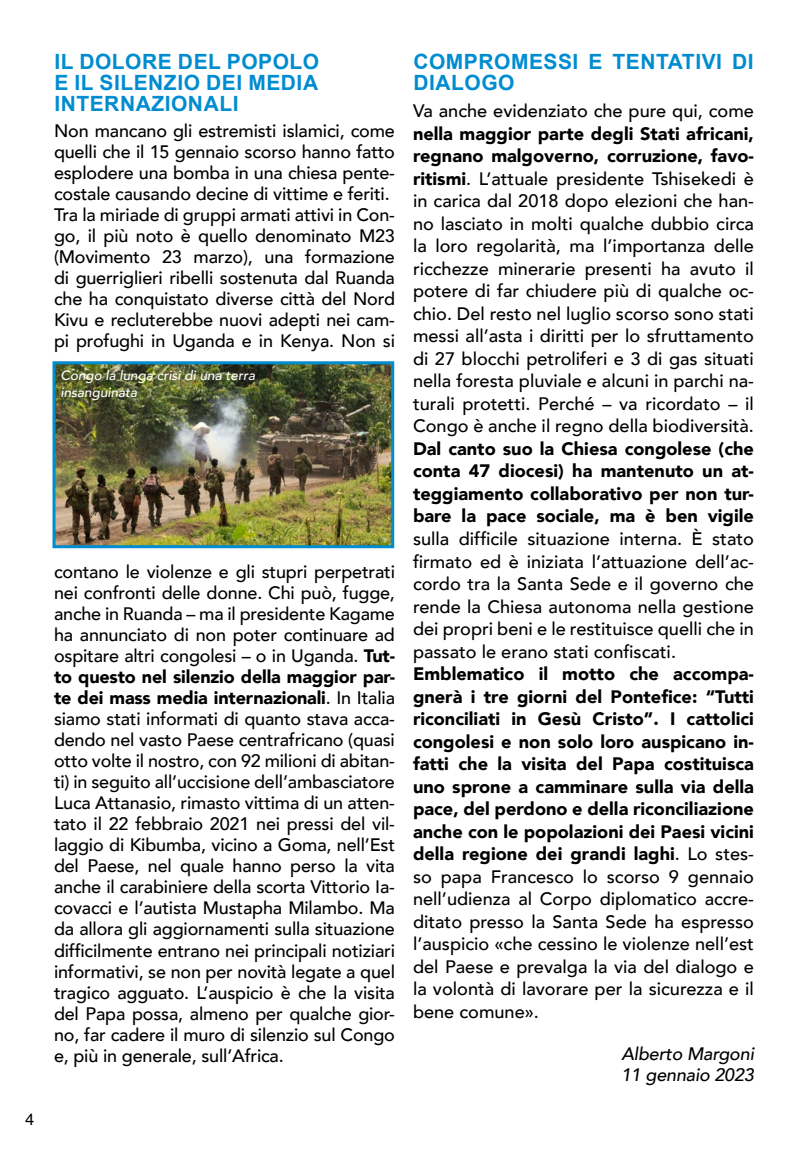
<style>
.page{position:relative;width:808px;height:1149px;background:#fff}
.page>*{position:absolute;margin:0;border:0;box-sizing:border-box;transform-origin:0 0}
.t1{font:700 21px/21px "Arial";letter-spacing:.025em;color:#008cd0;text-align:justify}
.t2{font:500 18px/21px "Avenir";letter-spacing:-.01em;color:#000;text-align:justify}
.t3{font:900 18px/22.5px "Avenir";color:#000;text-align:justify}
.t4{font:italic 500 18px/21px "Avenir";letter-spacing:-.01em;color:#000}
.t5{font:16.5px "Helvetica";color:#000}
.t6{font:italic 500 13.5px/16.2px "Avenir";color:#fff}
.s1{font-weight:900}
.s2{font-weight:500}
</style>
<div class="page">
<img style="left:56px;top:365px;width:334px;height:179px">
<div style="left:52px;top:361px;width:342px;height:187px;border:3px solid #008cd0"></div>
<p class="t5" style="left:25px;top:1105px;width:11px">4</p>
<p class="t1" style="left:54px;top:52px;width:266px">IL DOLORE DEL POPOLO E IL SILENZIO DEI MEDIA INTERNAZIONALI</p>
<p class="t2" style="left:54px;top:119px;width:342px;text-align:left">Non mancano gli estremisti islamici, come quelli che il 15 gennaio scorso hanno fatto esplodere una bomba in una chiesa pente&shy;costale causando decine di vittime e feriti.<br>Tra la miriade di gruppi armati attivi in Con&shy;go, il più noto è quello denominato M23 (Movimento 23 marzo), una formazione di guerriglieri ribelli sostenuta dal Ruanda che ha conquistato diverse città del Nord Kivu e recluterebbe nuovi adepti nei cam&shy;pi profughi in Uganda e in Kenya. Non si</p>
<p class="t6" style="left:61px;top:368px;width:196px">Congo la lunga crisi di una terra insanguinata</p>
<p class="t2" style="left:54px;top:560px;width:342px">contano le violenze e gli stupri perpetrati nei confronti delle donne. Chi può, fugge, anche in Ruanda – ma il presidente Kagame ha annunciato di non poter continuare ad ospitare altri congolesi – o in Uganda. <span class="s1">Tut&shy;to questo nel silenzio della maggior par&shy;te dei mass media internazionali</span>. In Italia siamo stati informati di quanto stava acca&shy;dendo nel vasto Paese centrafricano (quasi otto volte il nostro, con 92 milioni di abitan&shy;ti) in seguito all’uccisione dell’ambasciatore Luca Attanasio, rimasto vittima di un atten&shy;tato il 22 febbraio 2021 nei pressi del vil&shy;laggio di Kibumba, vicino a Goma, nell’Est del Paese, nel quale hanno perso la vita anche il carabiniere della scorta Vittorio Ia&shy;covacci e l’autista Mustapha Milambo. Ma da allora gli aggiornamenti sulla situazione difficilmente entrano nei principali notiziari informativi, se non per novità legate a quel tragico agguato. L’auspicio è che la visita del Papa possa, almeno per qualche gior&shy;no, far cadere il muro di silenzio sul Congo e, più in generale, sull’Africa.</p>
<p class="t1" style="left:413px;top:52px;width:342px">COMPROMESSI E TENTATIVI DI<br>DIALOGO</p>
<p class="t2" style="left:413px;top:99px;width:342px">Va anche evidenziato che pure qui, come</p>
<p class="t2" style="left:413px;top:121px;width:342px;line-height:22.5px"><span class="s1">nella maggior parte degli Stati africani, regnano malgoverno, corruzione, favo&shy;ritismi</span>. L’attuale presidente Tshisekedi è in carica dal 2018 dopo elezioni che han&shy;no lasciato in molti qualche dubbio circa la loro regolarità, ma l’importanza delle ricchezze minerarie presenti ha avuto il potere di far chiudere più di qualche oc&shy;chio. Del resto nel luglio scorso sono stati messi all’asta i diritti per lo sfruttamento di 27 blocchi petroliferi e 3 di gas situati nella foresta pluviale e alcuni in parchi na&shy;turali protetti. Perché – va ricordato – il Congo è anche il regno della biodiversità.</p>
<p class="t3" style="left:413px;top:437px;width:342px">Dal canto suo la Chiesa congolese (che conta 47 diocesi) ha mantenuto un at&shy;teggiamento collaborativo per non tur&shy;bare la pace sociale, ma è ben vigile</p>
<p class="t2" style="left:413px;top:526px;width:342px;line-height:22.5px">sulla difficile situazione interna. È stato firmato ed è iniziata l’attuazione dell’ac&shy;cordo tra la Santa Sede e il governo che rende la Chiesa autonoma nella gestione dei propri beni e le restituisce quelli che in passato le erano stati confiscati.</p>
<p class="t3" style="left:413px;top:662px;width:342px">Emblematico il motto che accompa&shy;gnerà i tre giorni del Pontefice: “Tutti riconciliati in Gesù Cristo”. I cattolici congolesi e non solo loro auspicano in&shy;fatti che la visita del Papa costituisca uno sprone a camminare sulla via della pace, del perdono e della riconciliazione anche con le popolazioni dei Paesi vicini della regione dei grandi laghi<span class="s2">. Lo stes&shy;so papa Francesco lo scorso 9 gennaio nell’udienza al Corpo diplomatico accre&shy;ditato presso la Santa Sede ha espresso l’auspicio «che cessino le violenze nell’est del Paese e prevalga la via del dialogo e la volontà di lavorare per la sicurezza e il bene comune».</span></p>
<p class="t4" style="left:621px;top:1043px;width:134px">Alberto Margoni<br>11 gennaio 2023</p>
</div>
